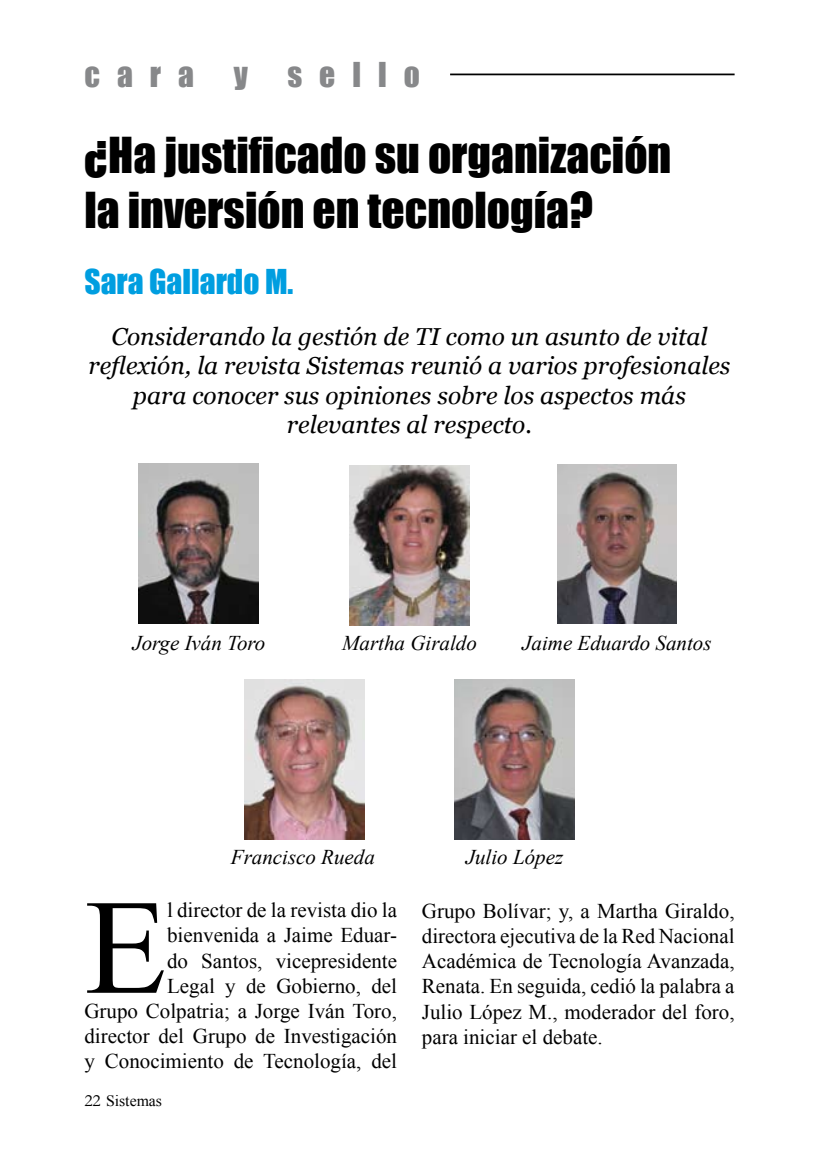
<style>
.page{position:relative;width:819px;height:1166px;background:#fff}
.page>*{position:absolute;margin:0;border:0;box-sizing:border-box;transform-origin:0 0}
.t1{font:135.1px "Times New Roman";color:#000}
.t2{font:45.5px/54.6px "Impact";color:#000}
.t3{font:31.5px "Impact";color:#009ee0}
.t4{font:31.5px "Impact";letter-spacing:.54em;color:#87888a}
.t5{font:italic 24.5px/29.4px "Georgia";color:#000;text-align:center}
.t6{font:21px/25.2px "Times New Roman";color:#000;text-align:right}
.t7{font:italic 21px "Times New Roman";color:#000}
.t8{font:15.75px "Times New Roman";color:#000}
.s1{font-family:"Garamond";font-size:17.5px}
</style>
<div class="page">
<hr style="left:450px;top:74px;width:284px;height:1px;background:#000">
<img style="left:557px;top:464px;width:119px;height:159px">
<img style="left:245px;top:679px;width:119px;height:160px">
<img style="left:349px;top:465px;width:120px;height:160px">
<img style="left:139px;top:464px;width:120px;height:160px">
<img style="left:454px;top:679px;width:120px;height:160px">
<h3 class="t4" style="left:84px;top:50px;width:111px">cara</h3>
<h3 class="t4" style="left:234px;top:50px;width:16px">y</h3>
<h3 class="t4" style="left:287px;top:50px;width:134px">sello</h3>
<h2 class="t2" style="left:84px;top:127px;width:588px">¿Ha justificado su organización la inversión en tecnología?</h2>
<h3 class="t3" style="left:84px;top:257px;width:210px">Sara Gallardo M.</h3>
<p class="t5" style="left:88px;top:322px;width:643px">Considerando la gestión de TI como un asunto de vital reflexión, la revista Sistemas reunió a varios profesionales para conocer sus opiniones sobre los aspectos más relevantes al respecto.</p>
<p class="t7" style="left:132px;top:628px;width:134px">Jorge Iván Toro</p>
<p class="t7" style="left:342px;top:628px;width:136px">Martha Giraldo</p>
<p class="t7" style="left:522px;top:628px;width:191px">Jaime Eduardo Santos</p>
<p class="t7" style="left:231px;top:842px;width:146px">Francisco Rueda</p>
<p class="t6" style="left:84px;top:897px;width:314px">l director de la revista dio la bienvenida a Jaime Eduar-<br>do Santos, vicepresidente<br>Legal y de Gobierno, del<br>Grupo Colpatria; a Jorge Iván Toro, director del Grupo de Investigación y Conocimiento de Tecnología, del</p>
<h1 class="t1" style="left:84px;top:857px;width:84px">E</h1>
<p class="t8" style="left:84px;top:1090px;width:79px"><span class="s1">22</span> Sistemas</p>
<p class="t7" style="left:465px;top:842px;width:99px">Julio López</p>
<p class="t6" style="left:422px;top:898px;width:314px;text-align:justify">Grupo Bolívar; y, a Martha Giraldo, directora ejecutiva de la Red Nacional Académica de Tecnología Avanzada, Renata. En seguida, cedió la palabra a Julio López M., moderador del foro, para iniciar el debate.</p>
</div>
